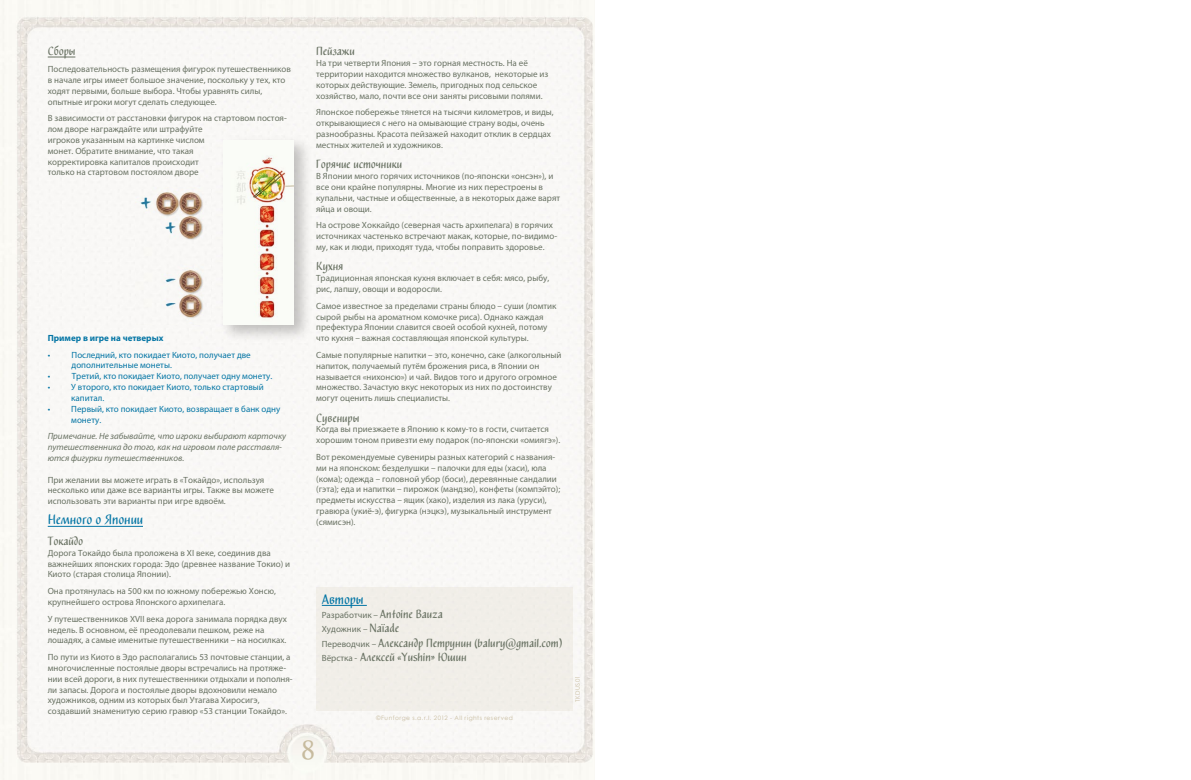
<style>
.page{position:relative;width:1191px;height:780px;background:#fff}
.page>*{position:absolute;margin:0;border:0;box-sizing:border-box;transform-origin:0 0}
.t1{font:27px "Master Flo";color:#c7bb9e}
.t2{font:14px "Master Flo";color:#0576a5}
.t3{font:12px/14.4px "Master Flo";color:#697263}
.t4{font:9px/10.8px "Myriad Pro";color:#697263}
.t5{font:9px/10.8px "Myriad Pro";color:#0576a5}
.t6{font:italic 9px/10.8px "Myriad Pro";color:#697263}
.t7{font:700 9px "Myriad Pro";color:#0576a5}
.t8{font:6px "Century Gothic";letter-spacing:.08em;color:#c7bb9e}
.s1{font-family:"Master Flo";font-size:12px}
.s2{font-size:12px}
.s3{font-family:"Myriad Pro";font-size:9px}
</style>
<div class="page">
<img style="left:0;top:0;width:595px;height:780px">
<div style="left:316px;top:587px;width:257px;height:124px;background:#f1eee8"></div>
<img style="left:215px;top:132px;width:101px;height:215px">
<img style="left:223px;top:140px;width:70px;height:185px">
<svg style="left:48px;top:57px;width:27px;height:1px"></svg>
<hr style="left:48px;top:526px;width:95px;height:1px;background:#0576a5">
<hr style="left:322px;top:605px;width:45px;height:1px;background:#0576a5">
<img style="left:135px;top:188px;width:75px;height:137px">
<h3 class="t3" style="left:48px;top:45px;width:29px">Сборы</h3>
<p class="t4" style="left:48px;top:64px;width:245px">Последовательность размещения фигурок путешественников в начале игры имеет большое значение, поскольку у тех, кто ходят первыми, больше выбора. Чтобы уравнять силы, опытные игроки могут сделать следующее.</p>
<p class="t4" style="left:48px;top:113px;width:241px">В зависимости от расстановки фигурок на стартовом постоя&shy;лом дворе награждайте или штрафуйте<br>игроков указанным на картинке числом<br>монет. Обратите внимание, что такая<br>корректировка капиталов происходит<br>только на стартовом постоялом дворе</p>
<p class="t7" style="left:48px;top:332px;width:117px">Пример в игре на четверых</p>
<p class="t5" style="left:72px;top:349px;width:181px;text-indent:-24px">• Последний, кто покидает Киото, получает две дополнительные монеты.</p>
<p class="t5" style="left:48px;top:371px;width:226px">• Третий, кто покидает Киото, получает одну монету.</p>
<p class="t5" style="left:71px;top:381px;width:194px;text-indent:-24px">• У второго, кто покидает Киото, только стартовый капитал.</p>
<p class="t5" style="left:71px;top:403px;width:210px;text-indent:-24px">• Первый, кто покидает Киото, возвращает в банк одну монету.</p>
<p class="t6" style="left:48px;top:431px;width:240px">Примечание. Не забывайте, что игроки выбирают карточку путешественника до того, как на игровом поле расставля&shy;ются фигурки путешественников.</p>
<p class="t4" style="left:48px;top:474px;width:228px">При желании вы можете играть в «Токайдо», используя несколько или даже все варианты игры. Также вы можете использовать эти варианты при игре вдвоём.</p>
<h2 class="t2" style="left:48px;top:511px;width:97px">Немного о Японии</h2>
<h3 class="t3" style="left:48px;top:534px;width:37px">Токайдо</h3>
<p class="t4" style="left:48px;top:547px;width:244px">Дорога Токайдо была проложена в XI веке, соединив два важнейших японских города: Эдо (древнее название Токио) и<br>Киото (старая столица Японии).</p>
<p class="t4" style="left:48px;top:585px;width:230px">Она протянулась на 500 км по южному побережью Хонсю, крупнейшего острова Японского архипелага.</p>
<p class="t4" style="left:48px;top:613px;width:241px">У путешественников XVII века дорога занимала порядка двух недель. В основном, её преодолевали пешком, реже на лошадях, а самые именитые путешественники – на носилках.</p>
<p class="t4" style="left:48px;top:651px;width:246px">По пути из Киото в Эдо располагались 53 почтовые станции, а многочисленные постоялые дворы встречались на протяже&shy;нии всей дороги, в них путешественники отдыхали и пополня&shy;ли запасы. Дорога и постоялые дворы вдохновили немало художников, одним из которых был Утагава Хиросигэ, создавший знаменитую серию гравюр «53 станции Токайдо».</p>
<h3 class="t3" style="left:316px;top:45px;width:40px">Пейзажи</h3>
<p class="t4" style="left:316px;top:58px;width:234px">На три четверти Япония – это горная местность. На её территории находится множество вулканов, некоторые из которых действующие. Земель, пригодных под сельское хозяйство, мало, почти все они заняты рисовыми полями.</p>
<p class="t4" style="left:316px;top:107px;width:239px">Японское побережье тянется на тысячи километров, и виды, открывающиеся с него на омывающие страну воды, очень разнообразны. Красота пейзажей находит отклик в сердцах местных жителей и художников.</p>
<h3 class="t3" style="left:316px;top:158px;width:87px">Горячие источники</h3>
<p class="t4" style="left:316px;top:170px;width:245px">В Японии много горячих источников (по-японски «онсэн»), и все они крайне популярны. Многие из них перестроены в купальни, частные и общественные, а в некоторых даже варят яйца и овощи.</p>
<p class="t4" style="left:316px;top:220px;width:242px">На острове Хоккайдо (северная часть архипелага) в горячих источниках частенько встречают макак, которые, по-видимо&shy;му, как и люди, приходят туда, чтобы поправить здоровье.</p>
<h3 class="t3" style="left:316px;top:260px;width:29px">Кухня</h3>
<p class="t4" style="left:316px;top:272px;width:235px">Традиционная японская кухня включает в себя: мясо, рыбу, рис, лапшу, овощи и водоросли.</p>
<p class="t4" style="left:316px;top:300px;width:242px">Самое известное за пределами страны блюдо – суши (ломтик сырой рыбы на ароматном комочке риса). Однако каждая префектура Японии славится своей особой кухней, потому что кухня – важная составляющая японской культуры.</p>
<p class="t4" style="left:316px;top:349px;width:247px">Самые популярные напитки – это, конечно, саке (алкогольный напиток, получаемый путём брожения риса, в Японии он называется «нихонсю») и чай. Видов того и другого огромное множество. Зачастую вкус некоторых из них по достоинству могут оценить лишь специалисты.</p>
<h3 class="t3" style="left:316px;top:411px;width:45px">Сувениры</h3>
<p class="t4" style="left:316px;top:424px;width:245px">Когда вы приезжаете в Японию к кому-то в гости, считается хорошим тоном привезти ему подарок (по-японски «омиягэ»).</p>
<p class="t4" style="left:316px;top:451px;width:246px">Вот рекомендуемые сувениры разных категорий с названия&shy;ми на японском: безделушки – палочки для еды (хаси), юла (кома); одежда – головной убор (боси), деревянные сандалии (гэта); еда и напитки – пирожок (мандзю), конфеты (компэйто); предметы искусства – ящик (хако), изделия из лака (уруси), гравюра (укиё-э), фигурка (нэцкэ), музыкальный инструмент (сямисэн).</p>
<h2 class="t2" style="left:322px;top:590px;width:43px">Авторы</h2>
<p class="t4" style="left:322px;top:607px;width:122px;line-height:14.4px">Разработчик – <span class="s1">Antoine Bauza<br></span>Художник – <span class="s1">Na</span><span class="s2">ï</span><span class="s1">ade</span></p>
<h3 class="t3" style="left:322px;top:636px;width:242px"><span class="s3">Переводчик –</span> Александр Петрунин (balury@gmail.com)<br><span class="s3">Вёрстка -</span> Алексей «Yushin» Юшин</h3>
<h1 class="t1" style="left:302px;top:734px;width:15px">8</h1>
<p class="t8" style="left:376px;top:714px;width:138px">©Funforge s.a.r.l. 2012 - All rights reserved</p>
<p class="t8" style="left:574px;top:702px;width:28px;rotate:-90deg">TKDUS01</p>
</div>
